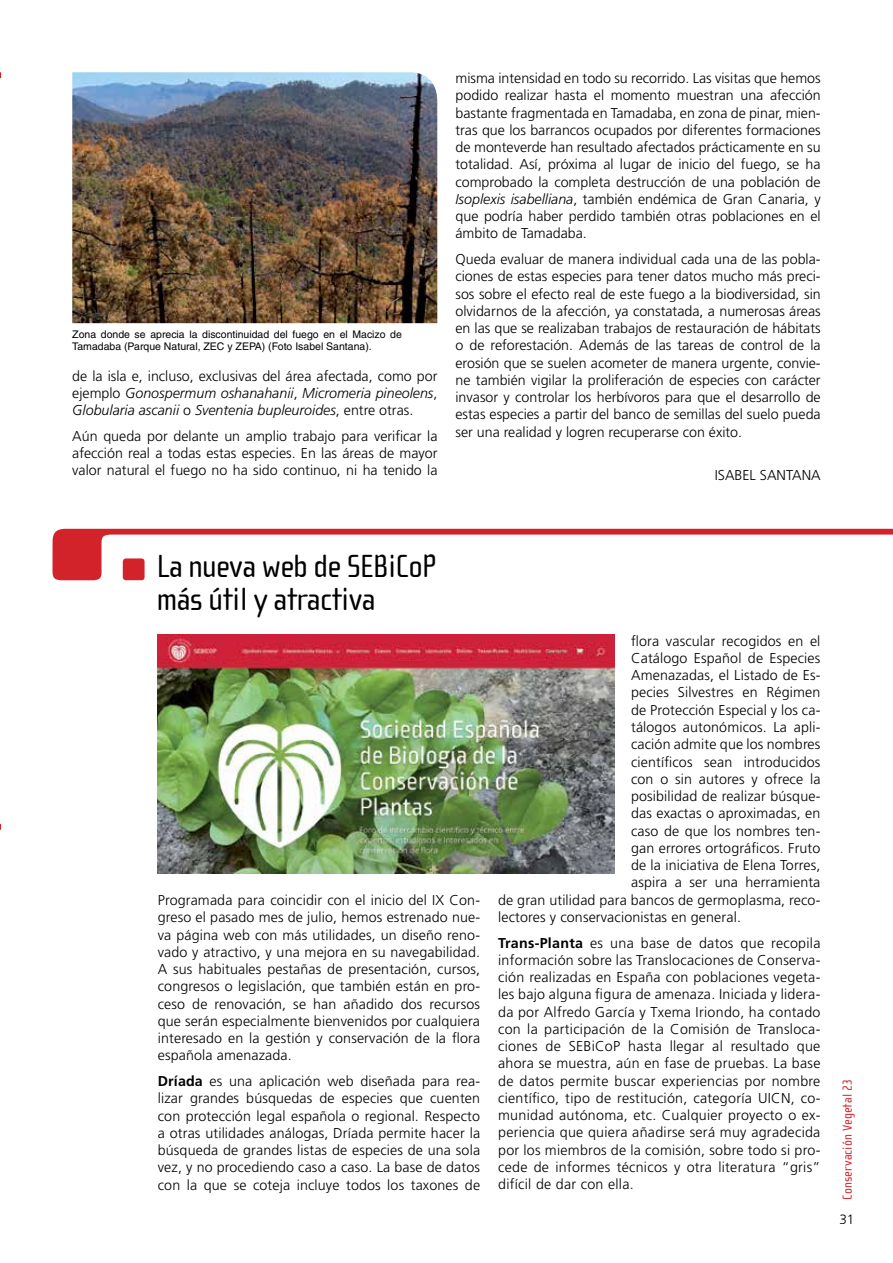
<style>
.page{position:relative;width:893px;height:1263px;background:#fff}
.page>*{position:absolute;margin:0;border:0;box-sizing:border-box;transform-origin:0 0}
.t1{font:33px/33px "Cholla Sans";letter-spacing:-.02em;color:#000}
.t2{font:300 14.25px/17.2px "Frutiger";letter-spacing:.01em;color:#000;text-align:justify}
.t3{font:italic 300 14.25px/17.2px "Frutiger";color:#000;text-align:justify}
.t4{font:13.5px "Cholla Sans";letter-spacing:.01em;color:#d2232a}
.t5{font:300 13.5px "Frutiger";color:#000}
.t6{font:10.5px/12px "Helvetica";color:#000}
.s1{font-style:normal}
.s2{font-style:italic}
.s3{font-weight:700}
</style>
<div class="page">
<img style="left:72px;top:72px;width:366px;height:251px">
<svg style="left:53px;top:529px;width:840px;height:52px"></svg>
<img style="left:158px;top:635px;width:456px;height:239px">
<p class="t6" style="left:72px;top:328px;width:331px">Zona donde se aprecia la discontinuidad del fuego en el Macizo de<br>Tamadaba (Parque Natural, ZEC y ZEPA) (Foto Isabel Santana).</p>
<p class="t3" style="left:72px;top:367px;width:367px"><span class="s1">de la isla e, incluso, exclusivas del área afectada, como por ejemplo</span> Gonospermum oshanahanii<span class="s1">,</span> Micromeria pineolens<span class="s1">, </span>Globularia ascanii <span class="s1">o</span> Sventenia bupleuroides<span class="s1">, entre otras.</span></p>
<p class="t2" style="left:72px;top:428px;width:367px">Aún queda por delante un amplio trabajo para verificar la afección real a todas estas especies. En las áreas de mayor valor natural el fuego no ha sido continuo, ni ha tenido la</p>
<p class="t2" style="left:455px;top:70px;width:367px">misma intensidad en todo su recorrido. Las visitas que hemos podido realizar hasta el momento muestran una afección bastante fragmentada en Tamadaba, en zona de pinar, mien&shy;tras que los barrancos ocupados por diferentes formaciones de monteverde han resultado afectados prácticamente en su totalidad. Así, próxima al lugar de inicio del fuego, se ha comprobado la completa destrucción de una población de <span class="s2">Isoplexis isabelliana</span>, también endémica de Gran C anaria, y que podría haber perdido también otras poblaciones en el ámbito de Tamadaba.</p>
<p class="t2" style="left:455px;top:251px;width:367px">Queda evaluar de manera individual cada una de las pobla&shy;ciones de estas especies para tener datos mucho más preci&shy;sos sobre el efecto real de este fuego a la biodiversidad, sin olvidarnos de la afección, ya constatada, a numerosas áreas en las que se realizaban trabajos de restauración de hábitats o de reforestación. Además de las tareas de control de la erosión que se suelen acometer de manera urgente, convie&shy;ne también vigilar la proliferación de especies con carácter invasor y controlar los herbívoros para que el desarrollo de estas especies a partir del banco de semillas del suelo pueda ser una realidad y logren recuperarse con éxito.</p>
<p class="t2" style="left:715px;top:467px;width:88px">ISABEL SANTANA</p>
<h1 class="t1" style="left:157px;top:550px;width:281px">La nueva web de SEBiCoP más útil y atractiva</h1>
<p class="t2" style="left:158px;top:892px;width:324px">Programada para coincidir con el inicio del IX Con&shy;greso el pasado mes de julio, hemos estrenado nue&shy;va página web con más utilidades, un diseño reno&shy;vado y atractivo, y una mejora en su navegabilidad.<br>A sus habituales pestañas de presentación, cursos, congresos o legislación, que también están en pro&shy;ceso de renovación, se han añadido dos recursos que serán especialmente bienvenidos por cualquiera interesado en la gestión y conservación de la flora española amenazada.</p>
<p class="t2" style="left:158px;top:1073px;width:324px"><span class="s3">Dríada</span> es una aplicación web diseñada para rea&shy;lizar grandes búsquedas de especies que cuenten con protección legal española o regional. Respecto a otras utilidades análogas, Dríada permite hacer la búsqueda de grandes listas de especies de una sola vez, y no procediendo caso a caso. La base de datos con la que se coteja incluye todos los taxones de</p>
<p class="t2" style="left:631px;top:632px;width:191px">flora vascular recogidos en el</p>
<p class="t2" style="left:631px;top:650px;width:191px">C atálogo Español de Especies</p>
<p class="t2" style="left:631px;top:667px;width:191px">Amenazadas, el Listado de Es-</p>
<p class="t2" style="left:631px;top:684px;width:191px">pecies Silvestres en Régimen</p>
<p class="t2" style="left:631px;top:701px;width:191px">de Protección Especial y los ca-</p>
<p class="t2" style="left:631px;top:719px;width:191px">tálogos autonómicos. La apli-</p>
<p class="t2" style="left:631px;top:736px;width:191px">cación admite que los nombres</p>
<p class="t2" style="left:631px;top:753px;width:191px">científicos sean introducidos</p>
<p class="t2" style="left:631px;top:770px;width:191px">con o sin autores y ofrece la</p>
<p class="t2" style="left:631px;top:788px;width:191px">posibilidad de realizar búsque-</p>
<p class="t2" style="left:631px;top:805px;width:191px">das exactas o aproximadas, en</p>
<p class="t2" style="left:631px;top:822px;width:191px">caso de que los nombres ten-</p>
<p class="t2" style="left:631px;top:839px;width:191px">gan errores ortográficos. Fruto</p>
<p class="t2" style="left:631px;top:857px;width:191px">de la iniciativa de Elena Torres,</p>
<p class="t2" style="left:631px;top:874px;width:191px">aspira a ser una herramienta</p>
<p class="t2" style="left:498px;top:891px;width:324px">de gran utilidad para bancos de germoplasma, reco-</p>
<p class="t2" style="left:498px;top:908px;width:244px">lectores y conservacionistas en general.</p>
<p class="t2" style="left:498px;top:934px;width:324px"><span class="s3">Trans-Planta</span> es una base de datos que recopila información sobre las Translocaciones de Conserva&shy;ción realizadas en España con poblaciones vegeta&shy;les bajo alguna figura de amenaza. Iniciada y lidera&shy;da por Alfredo García y Txema Iriondo, ha contado con la participación de la Comisión de Transloca&shy;ciones de SEBiCoP hasta llegar al resultado que ahora se muestra, aún en fase de pruebas. La base de datos permite buscar experiencias por nombre científico, tipo de restitución, categoría UICN</p>
<p class="t2" style="left:498px;top:1089px;width:324px;text-indent:293px">, co&shy;munidad autónoma, etc. C ualquier proyecto o ex&shy;periencia que quiera añadirse será muy agradecida por los miembros de la comisión, sobre todo si pro&shy;cede de informes técnicos y otra literatura “gris” difícil de dar con ella.</p>
<p class="t4" style="left:840px;top:1200px;width:123px;rotate:-90deg">Conservación Vegetal 23</p>
<p class="t5" style="left:839px;top:1212px;width:17px">31</p>
</div>
